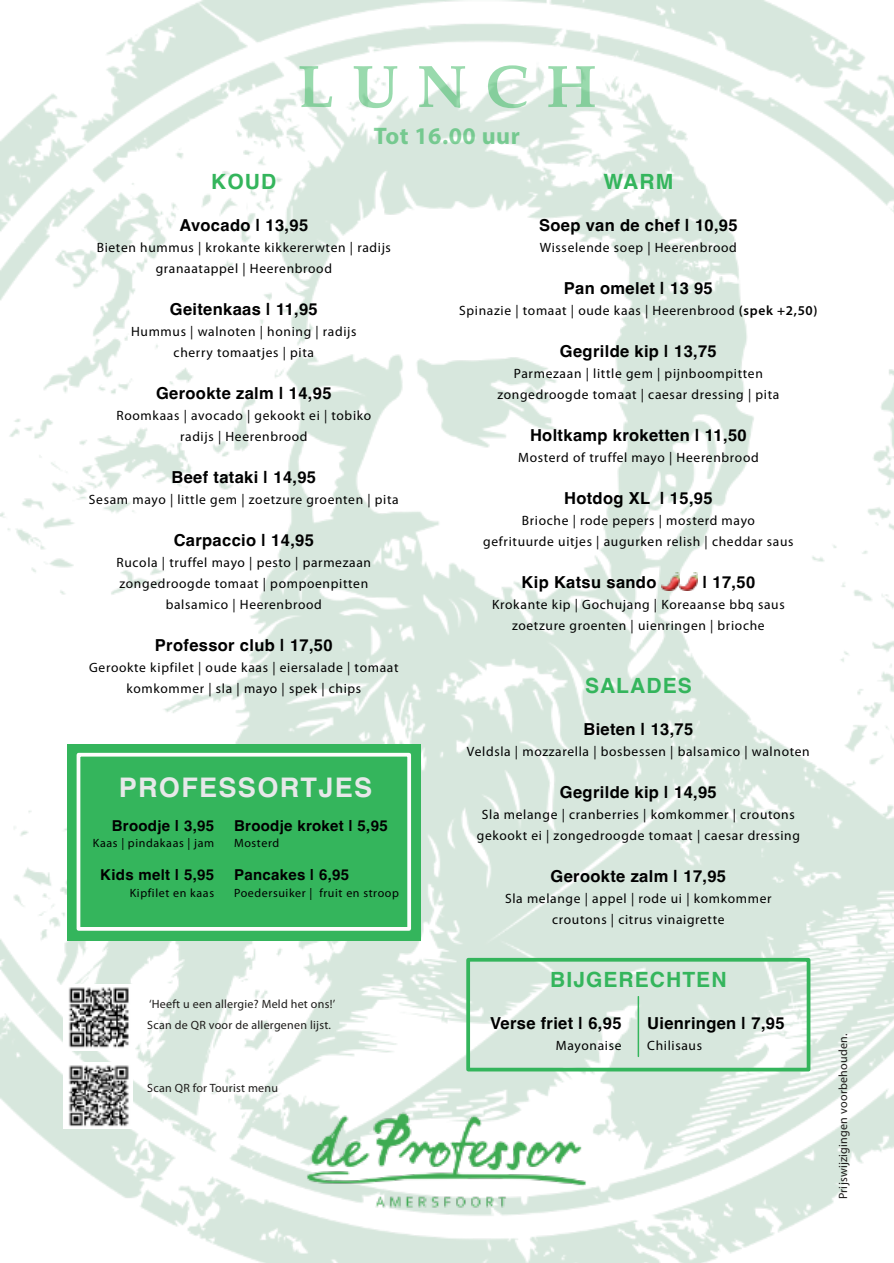
<style>
.page{position:relative;width:894px;height:1263px;background:#fff}
.page>*{position:absolute;margin:0;border:0;box-sizing:border-box;transform-origin:0 0}
.t1{font:700 60px "Palatino";letter-spacing:.3em;color:rgb(52 181 92/.5)}
.t2{font:700 27px "Helvetica";letter-spacing:.05em;color:#e7e8e9}
.t3{font:700 24px "Myriad Pro";letter-spacing:.02em;color:rgb(52 181 92/.6)}
.t4{font:700 21px "Helvetica";letter-spacing:.05em;color:#34b55c}
.t5{font:700 16.5px "Helvetica";letter-spacing:.02em;color:#000}
.t6{font:700 15px "Helvetica";letter-spacing:.02em;color:#000}
.t7{font:13.5px "Myriad Pro";letter-spacing:.05em;color:#000}
.t8{font:12px "Myriad Pro";letter-spacing:.02em;color:#1e1c1a}
.t9{font:12px "Myriad Pro";letter-spacing:.05em;color:#000}
.s1{font-weight:600}
</style>
<div class="page">
<img style="left:0;top:0;width:893px;height:1263px">
<div style="left:67px;top:744px;width:353px;height:197px;background:#34b55c"></div>
<div style="left:77px;top:753px;width:334px;height:178px;border:4px solid #fffcfd"></div>
<hr style="left:637px;top:997px;width:2px;height:59px;background:#34b55c">
<img style="left:661px;top:573px;width:36px;height:18px">
<div style="left:466px;top:958px;width:344px;height:113px;border:4px solid #34b55c"></div>
<img style="left:64px;top:984px;width:68px;height:66px">
<img style="left:64px;top:1062px;width:68px;height:67px">
<img style="left:285px;top:1106px;width:321px;height:108px">
<p class="t1" style="left:297px;top:58px;width:300px">LUNCH</p>
<p class="t3" style="left:373px;top:126px;width:147px">Tot 16.00 uur</p>
<p class="t4" style="left:211px;top:173px;width:66px">KOUD</p>
<p class="t5" style="left:179px;top:219px;width:130px">Avocado | 13,95</p>
<p class="t7" style="left:97px;top:242px;width:296px">Bieten hummus | krokante kikkererwten | radijs</p>
<p class="t7" style="left:156px;top:263px;width:178px">granaatappel | Heerenbrood</p>
<p class="t5" style="left:170px;top:303px;width:149px">Geitenkaas | 11,95</p>
<p class="t7" style="left:131px;top:326px;width:227px">Hummus | walnoten | honing | radijs</p>
<p class="t7" style="left:173px;top:347px;width:142px">cherry tomaatjes | pita</p>
<p class="t5" style="left:156px;top:387px;width:177px">Gerookte zalm | 14,95</p>
<p class="t7" style="left:116px;top:410px;width:256px">Roomkaas | avocado | gekookt ei | tobiko</p>
<p class="t7" style="left:180px;top:431px;width:129px">radijs | Heerenbrood</p>
<p class="t5" style="left:171px;top:471px;width:146px">Beef tataki | 14,95</p>
<p class="t7" style="left:89px;top:494px;width:311px">Sesam mayo | little gem | zoetzure groenten | pita</p>
<p class="t5" style="left:174px;top:534px;width:142px">Carpaccio | 14,95</p>
<p class="t7" style="left:116px;top:557px;width:256px">Rucola | truffel mayo | pesto | parmezaan</p>
<p class="t7" style="left:119px;top:578px;width:250px">zongedroogde tomaat | pompoenpitten</p>
<p class="t7" style="left:166px;top:599px;width:158px">balsamico | Heerenbrood</p>
<p class="t5" style="left:155px;top:639px;width:179px">Professor club | 17,50</p>
<p class="t7" style="left:89px;top:662px;width:311px">Gerookte kipfilet | oude kaas | eiersalade | tomaat</p>
<p class="t7" style="left:126px;top:683px;width:236px">komkommer | sla | mayo | spek | chips</p>
<p class="t2" style="left:119px;top:777px;width:255px">PROFESSORTJES</p>
<p class="t6" style="left:112px;top:819px;width:104px">Broodje | 3,95</p>
<p class="t9" style="left:93px;top:838px;width:123px">Kaas | pindakaas | jam</p>
<p class="t6" style="left:100px;top:869px;width:115px">Kids melt | 5,95</p>
<p class="t9" style="left:130px;top:888px;width:86px">Kipfilet en kaas</p>
<p class="t6" style="left:234px;top:819px;width:155px">Broodje kroket | 5,95</p>
<p class="t9" style="left:234px;top:838px;width:47px">Mosterd</p>
<p class="t6" style="left:234px;top:869px;width:117px">Pancakes | 6,95</p>
<p class="t9" style="left:234px;top:888px;width:166px">Poedersuiker | fruit en stroop</p>
<p class="t8" style="left:149px;top:999px;width:187px">‘Heeft u een allergie? Meld het ons!’</p>
<p class="t8" style="left:147px;top:1020px;width:185px">Scan de QR voor de allergenen lijst.</p>
<p class="t8" style="left:147px;top:1083px;width:132px">Scan QR for Tourist menu</p>
<p class="t4" style="left:603px;top:173px;width:71px">WARM</p>
<p class="t5" style="left:539px;top:219px;width:200px">Soep van de chef | 10,95</p>
<p class="t7" style="left:539px;top:242px;width:198px">Wisselende soep | Heerenbrood</p>
<p class="t5" style="left:563px;top:282px;width:150px">Pan omelet | 13 95</p>
<p class="t7" style="left:459px;top:305px;width:360px">Spinazie | tomaat | oude kaas | Heerenbrood <span class="s1">(spek +2,50)</span></p>
<p class="t5" style="left:559px;top:345px;width:158px">Gegrilde kip | 13,75</p>
<p class="t7" style="left:513px;top:368px;width:250px">Parmezaan | little gem | pijnboompitten</p>
<p class="t7" style="left:497px;top:389px;width:283px">zongedroogde tomaat | caesar dressing | pita</p>
<p class="t5" style="left:530px;top:429px;width:218px">Holtkamp kroketten | 11,50</p>
<p class="t7" style="left:518px;top:452px;width:242px">Mosterd of truffel mayo | Heerenbrood</p>
<p class="t5" style="left:564px;top:492px;width:150px">Hotdog XL | 15,95</p>
<p class="t7" style="left:521px;top:515px;width:234px">Brioche | rode pepers | mosterd mayo</p>
<p class="t7" style="left:483px;top:536px;width:311px">gefrituurde uitjes | augurken relish | cheddar saus</p>
<p class="t5" style="left:521px;top:576px;width:136px">Kip Katsu sando</p>
<p class="t5" style="left:702px;top:576px;width:54px">| 17,50</p>
<p class="t7" style="left:492px;top:599px;width:294px">Krokante kip | Gochujang | Koreaanse bbq saus</p>
<p class="t7" style="left:512px;top:620px;width:254px">zoetzure groenten | uienringen | brioche</p>
<p class="t4" style="left:584px;top:677px;width:108px">SALADES</p>
<p class="t5" style="left:583px;top:723px;width:111px">Bieten | 13,75</p>
<p class="t7" style="left:467px;top:746px;width:344px">Veldsla | mozzarella | bosbessen | balsamico | walnoten</p>
<p class="t5" style="left:559px;top:786px;width:158px">Gegrilde kip | 14,95</p>
<p class="t7" style="left:481px;top:809px;width:314px">Sla melange | cranberries | komkommer | croutons</p>
<p class="t7" style="left:476px;top:830px;width:324px">gekookt ei | zongedroogde tomaat | caesar dressing</p>
<p class="t5" style="left:550px;top:870px;width:177px">Gerookte zalm | 17,95</p>
<p class="t7" style="left:505px;top:893px;width:268px">Sla melange | appel | rode ui | komkommer</p>
<p class="t7" style="left:552px;top:914px;width:174px">croutons | citrus vinaigrette</p>
<p class="t4" style="left:550px;top:971px;width:178px">BIJGERECHTEN</p>
<p class="t5" style="left:647px;top:1017px;width:139px">Uienringen | 7,95</p>
<p class="t7" style="left:647px;top:1040px;width:56px">Chilisaus</p>
<p class="t5" style="left:490px;top:1017px;width:133px">Verse friet | 6,95</p>
<p class="t7" style="left:555px;top:1040px;width:67px">Mayonaise</p>
<p class="t8" style="left:837px;top:1199px;width:167px;rotate:-90deg">Prijswijzigingen voorbehouden.</p>
</div>
